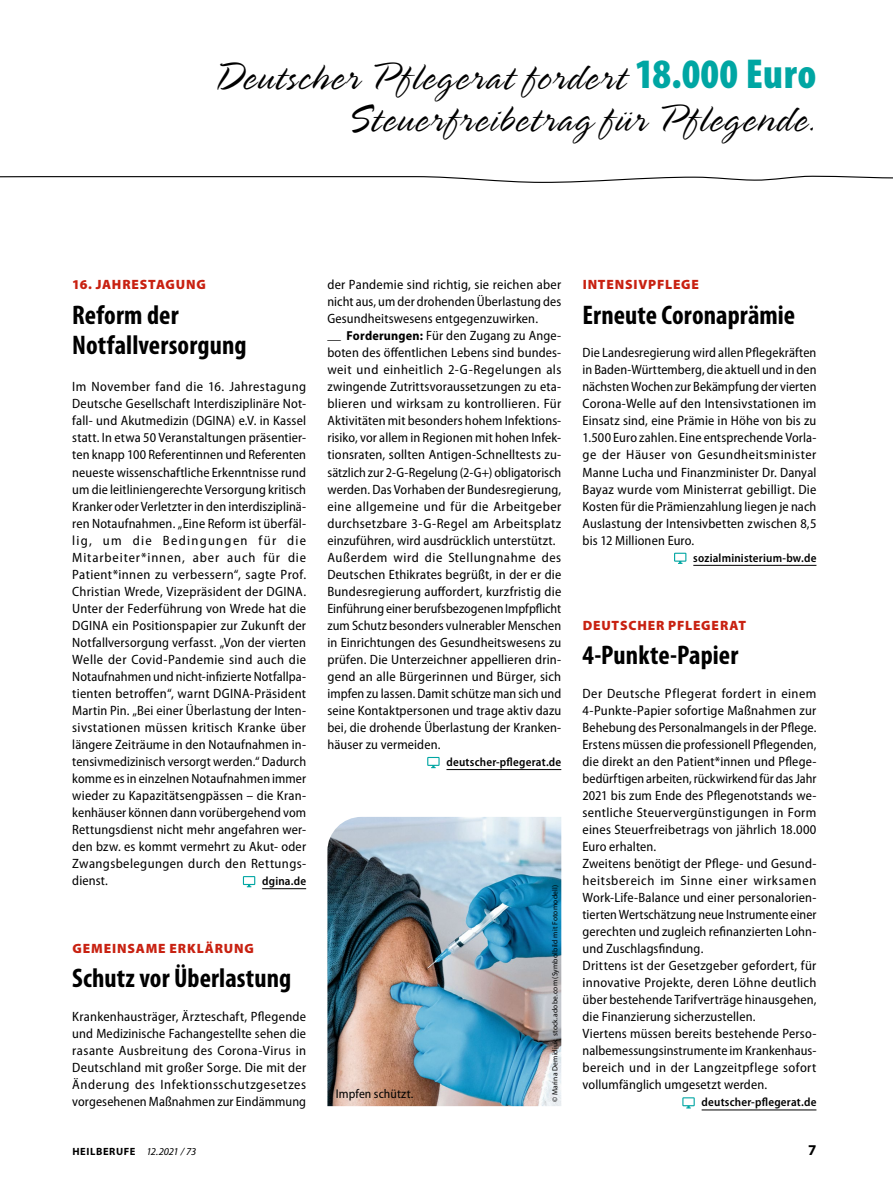
<style>
.page{position:relative;width:893px;height:1187px;background:#fff}
.page>*{position:absolute;margin:0;border:0;box-sizing:border-box;transform-origin:0 0}
.NoXML_Eyecatcher_Quo{font:300 42px/42px "Spring LP Std";letter-spacing:.04em;color:#000;text-align:right}
.Box_Heading_Title_1{font:700 condensed 27px/30px "Myriad Pro";letter-spacing:.005em;color:#000}
.t1{font:700 15px "Myriad Pro";color:#000}
.Para_News_underlined{font:semi-condensed 13.5px/17px "Myriad Pro";letter-spacing:.01em;color:#000;text-align:justify}
.NoXML_SuperTitle_New{font:900 13.5px "Myriad Pro";letter-spacing:.06em;color:#c82111}
.Image_Caption_x{font:semi-condensed 12.75px "Myriad Pro";letter-spacing:.005em;color:#000}
.Para_News_underlined-2{font:600 semi-condensed 12px "Myriad Pro";letter-spacing:.015em;color:#000}
.t2{font:700 10.5px "Myriad Pro";letter-spacing:.06em;color:#000}
.Image_Source_x{font:7.5px "Myriad Pro";letter-spacing:.025em;color:#000}
.s1{font-family:"Myriad Pro";font-weight:900;font-stretch:condensed;color:#00a6a3}
.s2{font-weight:300;font-stretch:normal}
.s3{font-weight:700;font-size:13.05px}
.s4{font-weight:400;font-style:italic}
</style>
<div class="page">
<svg style="left:0;top:175px;width:893px;height:8px"></svg>
<hr style="left:262px;top:888px;width:44px;height:1px;background:#000">
<svg style="left:243px;top:876px;width:12px;height:11px"></svg>
<hr style="left:446px;top:769px;width:115px;height:1px;background:#000">
<svg style="left:427px;top:756px;width:13px;height:12px"></svg>
<hr style="left:693px;top:565px;width:123px;height:1px;background:#000">
<hr style="left:702px;top:1109px;width:114px;height:1px;background:#000">
<svg style="left:674px;top:552px;width:12px;height:12px"></svg>
<svg style="left:682px;top:1097px;width:13px;height:11px"></svg>
<img style="left:327px;top:817px;width:234px;height:289px">
<p class="NoXML_Eyecatcher_Quo" style="left:215px;top:58px;width:603px">Deutscher Pflegerat fordert <span class="s1">18.000 Euro<br></span>Steuerfreibetrag für Pflegende.</p>
<p class="NoXML_SuperTitle_New" style="left:72px;top:277px;width:135px">16. JAHRESTAGUNG</p>
<p class="Box_Heading_Title_1" style="left:72px;top:299px;width:176px">Reform der<br>Notfallversorgung</p>
<p class="Para_News_underlined" style="left:72px;top:378px;width:235px">Im November fand die 16. Jahrestagung Deutsche Gesellschaft Interdisziplinäre Not&shy;fall- und Akutmedizin (DGINA) e.V. in Kassel statt. In etwa 50 Veranstaltungen präsentier&shy;ten knapp 100 Referentinnen und Referenten neueste wissenschaftliche Erkenntnisse rund um die leitliniengerechte Versorgung kritisch Kranker oder Verletzter in den interdisziplinä&shy;ren Notaufnahmen. „Eine Reform ist überfäl&shy;lig, um die Bedingungen für die Mitarbeiter*innen, aber auch für die Patient*innen zu verbessern“, sagte Prof.<br>Christian Wrede, Vizepräsident der DGINA.<br>Unter der Federführung von Wrede hat die DGINA ein Positionspapier zur Zukunft der Notfallversorgung verfasst. „Von der vierten Welle der Covid-Pandemie sind auch die Notaufnahmen und nicht-infizierte Notfallpa&shy;tienten betroffen“, warnt DGINA-Präsident Martin Pin. „Bei einer Überlastung der Inten&shy;sivstationen müssen kritisch Kranke über längere Zeiträume in den Notaufnahmen in&shy;tensivmedizinisch versorgt werden.“ Dadurch komme es in einzelnen Notaufnahmen immer wieder zu Kapazitätsengpässen – die Kran&shy;kenhäuser können dann vorübergehend vom Rettungsdienst nicht mehr angefahren wer&shy;den bzw. es kommt vermehrt zu Akut- oder Zwangsbelegungen durch den Rettungs&shy;dienst.</p>
<p class="Para_News_underlined-2" style="left:262px;top:874px;width:45px">dgina.de</p>
<p class="NoXML_SuperTitle_New" style="left:72px;top:940px;width:183px">GEMEINSAME ERKLÄRUNG</p>
<p class="Box_Heading_Title_1" style="left:72px;top:962px;width:220px">Schutz vor Überlastung</p>
<p class="Para_News_underlined" style="left:72px;top:1008px;width:235px">Krankenhausträger, Ärzteschaft, Pflegende und Medizinische Fachangestellte sehen die rasante Ausbreitung des Corona-Virus in Deutschland mit großer Sorge. Die mit der Änderung des Infektionsschutzgesetzes vorgesehenen Maßnahmen zur Eindämmung</p>
<p class="Para_News_underlined" style="left:327px;top:276px;width:235px">der Pandemie sind richtig, sie reichen aber nicht aus, um der drohenden Überlastung des Gesundheitswesens entgegenzuwirken.</p>
<p class="Para_News_underlined" style="left:327px;top:327px;width:235px"><span class="s2">_</span> <span class="s3">Forderungen:</span> Für den Zugang zu Ange&shy;boten des öffentlichen Lebens sind bundes&shy;weit und einheitlich 2-G-Regelungen als zwingende Zutrittsvoraussetzungen zu eta&shy;blieren und wirksam zu kontrollieren. Für Aktivitäten mit besonders hohem Infektions&shy;risiko, vor allem in Regionen mit hohen Infek&shy;tionsraten, sollten Antigen-Schnelltests zu&shy;sätzlich zur 2-G-Regelung (2-G+) obligatorisch werden. Das Vorhaben der Bundesregierung, eine allgemeine und für die Arbeitgeber durchsetzbare 3-G-Regel am Arbeitsplatz einzuführen, wird ausdrücklich unterstützt.</p>
<p class="Para_News_underlined" style="left:327px;top:549px;width:235px">Außerdem wird die Stellungnahme des Deutschen Ethikrates begrüßt, in der er die Bundesregierung auffordert, kurzfristig die Einführung einer berufsbezogenen Impfpflicht zum Schutz besonders vulnerabler Menschen in Einrichtungen des Gesundheitswesens zu prüfen. Die Unterzeichner appellieren drin&shy;gend an alle Bürgerinnen und Bürger, sich impfen zu lassen. Damit schütze man sich und seine Kontaktpersonen und trage aktiv dazu bei, die drohende Überlastung der Kranken&shy;häuser zu vermeiden.</p>
<p class="Para_News_underlined-2" style="left:446px;top:755px;width:116px">deutscher-pflegerat.de</p>
<p class="Image_Caption_x" style="left:336px;top:1086px;width:79px">Impfen schützt.</p>
<p class="Image_Source_x" style="left:550px;top:1101px;width:218px;rotate:-90deg">© Marina Demidiuk stock.adobe.com (Symbolbild mit Fotomodell)</p>
<p class="NoXML_SuperTitle_New" style="left:583px;top:277px;width:118px">INTENSIVPFLEGE</p>
<p class="Box_Heading_Title_1" style="left:583px;top:299px;width:214px">Erneute Coronaprämie</p>
<p class="Para_News_underlined" style="left:583px;top:344px;width:235px">Die Landesregierung wird allen Pflegekräften in Baden-Württemberg, die aktuell und in den nächsten Wochen zur Bekämpfung der vierten Corona-Welle auf den Intensivstationen im Einsatz sind, eine Prämie in Höhe von bis zu 1.500 Euro zahlen. Eine entsprechende Vorla&shy;ge der Häuser von Gesundheitsminister Manne Lucha und Finanzminister Dr. Danyal Bayaz wurde vom Ministerrat gebilligt. Die Kosten für die Prämienzahlung liegen je nach Auslastung der Intensivbetten zwischen 8,5 bis 12 Millionen Euro.</p>
<p class="Para_News_underlined-2" style="left:693px;top:551px;width:125px">sozialministerium-bw.de</p>
<p class="NoXML_SuperTitle_New" style="left:583px;top:617px;width:165px">DEUTSCHER PFLEGERAT</p>
<p class="Box_Heading_Title_1" style="left:583px;top:639px;width:157px">4-Punkte-Papier</p>
<p class="Para_News_underlined" style="left:583px;top:685px;width:235px">Der Deutsche Pflegerat fordert in einem 4-Punkte-Papier sofortige Maßnahmen zur Behebung des Personalmangels in der Pflege.</p>
<p class="Para_News_underlined" style="left:583px;top:736px;width:235px">Erstens müssen die professionell Pflegenden, die direkt an den Patient*innen und Pflege&shy;bedürftigen arbeiten, rückwirkend für das Jahr 2021 bis zum Ende des Pflegenotstands we&shy;sentliche Steuervergünstigungen in Form eines Steuerfreibetrags von jährlich 18.000<br>Euro erhalten.</p>
<p class="Para_News_underlined" style="left:583px;top:855px;width:235px">Zweitens benötigt der Pflege- und Gesund&shy;heitsbereich im Sinne einer wirksamen Work-Life-Balance und einer personalorien&shy;tierten Wertschätzung neue Instrumente einer gerechten und zugleich refinanzierten Lohn&shy;und Zuschlagsfindung.</p>
<p class="Para_News_underlined" style="left:583px;top:957px;width:235px">Drittens ist der Gesetzgeber gefordert, für innovative Projekte, deren Löhne deutlich über bestehende Tarifverträge hinausgehen, die Finanzierung sicherzustellen.</p>
<p class="Para_News_underlined" style="left:583px;top:1025px;width:235px">Viertens müssen bereits bestehende Perso&shy;nalbemessungsinstrumente im Krankenhaus&shy;bereich und in der Langzeitpflege sofort vollumfänglich umgesetzt werden.</p>
<p class="Para_News_underlined-2" style="left:702px;top:1095px;width:116px">deutscher-pflegerat.de</p>
<p class="t2" style="left:72px;top:1144px;width:125px">HEILBERUFE <span class="s4">12.2021 / 73</span></p>
<p class="t1" style="left:808px;top:1139px;width:10px">7</p>
</div>
